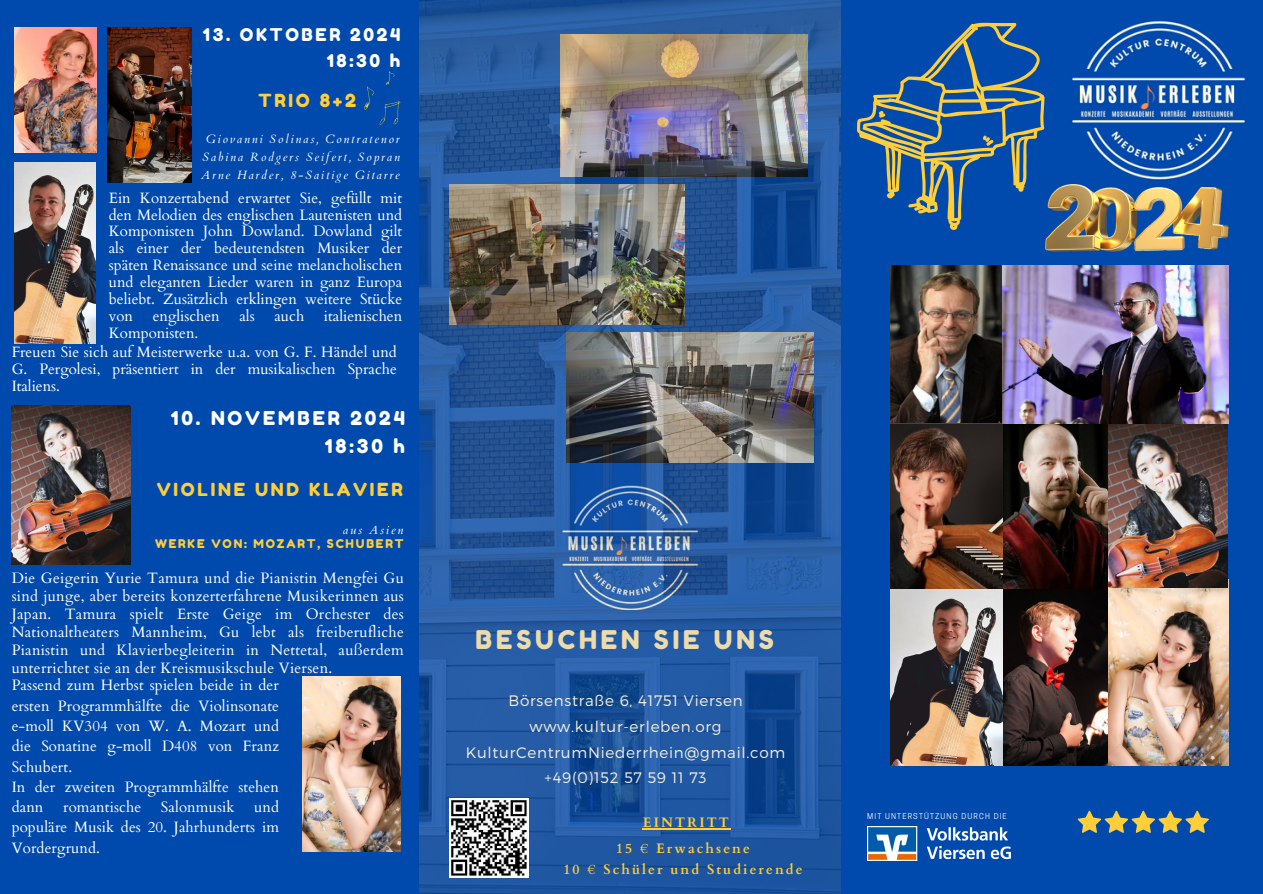
<style>
.page{position:relative;width:1263px;height:894px;background:#fff}
.page>*{position:absolute;margin:0;border:0;box-sizing:border-box;transform-origin:0 0}
.t1{font:25.8px "Fredoka One";letter-spacing:.15em;color:#eddca9}
.t2{font:19.05px/28.2px "Fredoka One";letter-spacing:.15em;color:#fff;text-align:right}
.t3{font:18px "Fredoka One";letter-spacing:.15em;color:#ffce38}
.t4{font:17.55px/25.8px "Fredoka One";letter-spacing:.15em;color:#fff;text-align:right}
.t5{font:300 15.15px/25.7px "Montserrat";letter-spacing:.05em;color:#f7efdc;text-align:center}
.t6{font:15px/16.8px "Cardo";letter-spacing:.005em;color:#fff;text-align:justify}
.t7{font:700 13.8px/20.7px "Cardo";letter-spacing:.15em;color:#ffce38;text-align:center}
.t8{font:italic 12px "Cardo";letter-spacing:.15em;color:#fff}
.t9{font:12px "Fredoka One";letter-spacing:.15em;color:#ffce38}
.t10{font:7.65px "Cooper Hewitt";letter-spacing:.15em;color:#fff}
</style>
<div class="page">
<div style="left:0;top:0;width:1263px;height:893px;background:#004aad"></div>
<img style="left:1002px;top:588px;width:106px;height:177px">
<img style="left:1002px;top:423px;width:107px;height:165px">
<img style="left:1108px;top:579px;width:121px;height:186px">
<img style="left:1109px;top:423px;width:119px;height:164px">
<img style="left:891px;top:266px;width:111px;height:499px">
<img style="left:1065px;top:21px;width:181px;height:164px">
<img style="left:1002px;top:266px;width:227px;height:157px">
<svg style="left:857px;top:22px;width:188px;height:208px"></svg>
<svg style="left:1077px;top:810px;width:132px;height:22px"></svg>
<img style="left:419px;top:0;width:421px;height:893px">
<img style="left:449px;top:798px;width:79px;height:79px">
<img style="left:867px;top:826px;width:143px;height:34px">
<img style="left:12px;top:405px;width:119px;height:159px">
<img style="left:302px;top:676px;width:98px;height:175px">
<img style="left:1045px;top:185px;width:183px;height:66px">
<svg style="left:386px;top:71px;width:9px;height:14px"></svg>
<svg style="left:380px;top:101px;width:20px;height:24px"></svg>
<svg style="left:364px;top:86px;width:10px;height:24px"></svg>
<img style="left:107px;top:27px;width:85px;height:156px">
<img style="left:15px;top:162px;width:81px;height:181px">
<img style="left:14px;top:27px;width:82px;height:125px">
<hr style="left:643px;top:828px;width:88px;height:1px;background:#ffce38">
<p class="t4" style="left:203px;top:22px;width:199px">13. OKTOBER 2024<br>18:30 h</p>
<p class="t3" style="left:259px;top:90px;width:99px">TRIO 8+2</p>
<p class="t8" style="left:206px;top:131px;width:195px">Giovanni Solinas, Contratenor</p>
<h1 class="t8" style="left:202px;top:149px;width:199px">Sabina Rodgers Seifert, Sopran</h1>
<h6 class="t8" style="left:201px;top:167px;width:200px">Arne Harder, 8-Saitige Gitarre</h6>
<p class="t6" style="left:109px;top:189px;width:295px">Ein Konzertabend erwartet Sie, gefüllt mit den Melodien des englischen Lautenisten und Komponisten John Dowland. Dowland gilt als einer der bedeutendsten Musiker der späten Renaissance und seine melancholischen und eleganten Lieder waren in ganz Europa beliebt. Zusätzlich erklingen weitere Stücke von</p>
<p class="t6" style="left:153px;top:308px;width:69px">englischen</p>
<p class="t6" style="left:239px;top:308px;width:17px">als</p>
<p class="t6" style="left:274px;top:308px;width:31px">auch</p>
<p class="t6" style="left:324px;top:308px;width:80px">italienischen</p>
<p class="t6" style="left:109px;top:324px;width:91px">Komponisten.</p>
<p class="t6" style="left:12px;top:344px;width:387px">Freuen Sie sich auf Meisterwerke u.a. von G. F. Händel und G. Pergolesi, präsentiert in der musikalischen Sprache Italiens.</p>
<p class="t2" style="left:171px;top:403px;width:236px">10. NOVEMBER 2024<br>18:30 h</p>
<p class="t3" style="left:157px;top:478px;width:248px">VIOLINE UND KLAVIER</p>
<p class="t8" style="left:343px;top:521px;width:62px">aus Asien</p>
<p class="t9" style="left:155px;top:536px;width:250px">WERKE VON: MOZART, SCHUBERT</p>
<p class="t6" style="left:12px;top:568px;width:394px;line-height:18px">Die Geigerin Yurie Tamura und die Pianistin Mengfei Gu sind junge, aber bereits konzerterfahrene Musikerinnen aus Japan. Tamura spielt Erste Geige im Orchester des Nationaltheaters Mannheim, Gu lebt als freiberufliche Pianistin und Klavierbegleiterin in Nettetal, außerdem unterrichtet sie an der Kreismusikschule Viersen.</p>
<p class="t6" style="left:12px;top:675px;width:269px;line-height:20.2px;text-align:left">Passend zum Herbst spielen beide in der ersten Programmhälfte die Violinsonate e-moll KV304 von W. A. Mozart und die Sonatine g-moll D408 von Franz<br>Schubert.<br>In der zweiten Programmhälfte stehen dann</p>
<p class="t6" style="left:12px;top:797px;width:269px;line-height:20.2px;text-indent:242px">und populäre Musik des 20. Jahrhunderts im Vordergrund.</p>
<p class="t6" style="left:63px;top:798px;width:80px">romantische</p>
<p class="t6" style="left:161px;top:798px;width:75px">Salonmusik</p>
<p class="t1" style="left:476px;top:624px;width:300px">BESUCHEN SIE UNS</p>
<p class="t5" style="left:466px;top:686px;width:321px">Börsenstraße 6, 41751 Viersen www.kultur-erleben.org<br>KulturCentrumNiederrhein@gmail.com +49(0)152 57 59 11 73</p>
<h5 class="t7" style="left:643px;top:812px;width:88px">EINTRITT</h5>
<p class="t7" style="left:563px;top:838px;width:241px">15 € Erwachsene<br>10 € Schüler und Studierende</p>
<p class="t10" style="left:867px;top:813px;width:141px">MIT UNTERSTÜTZUNG DURCH DIE</p>
</div>
